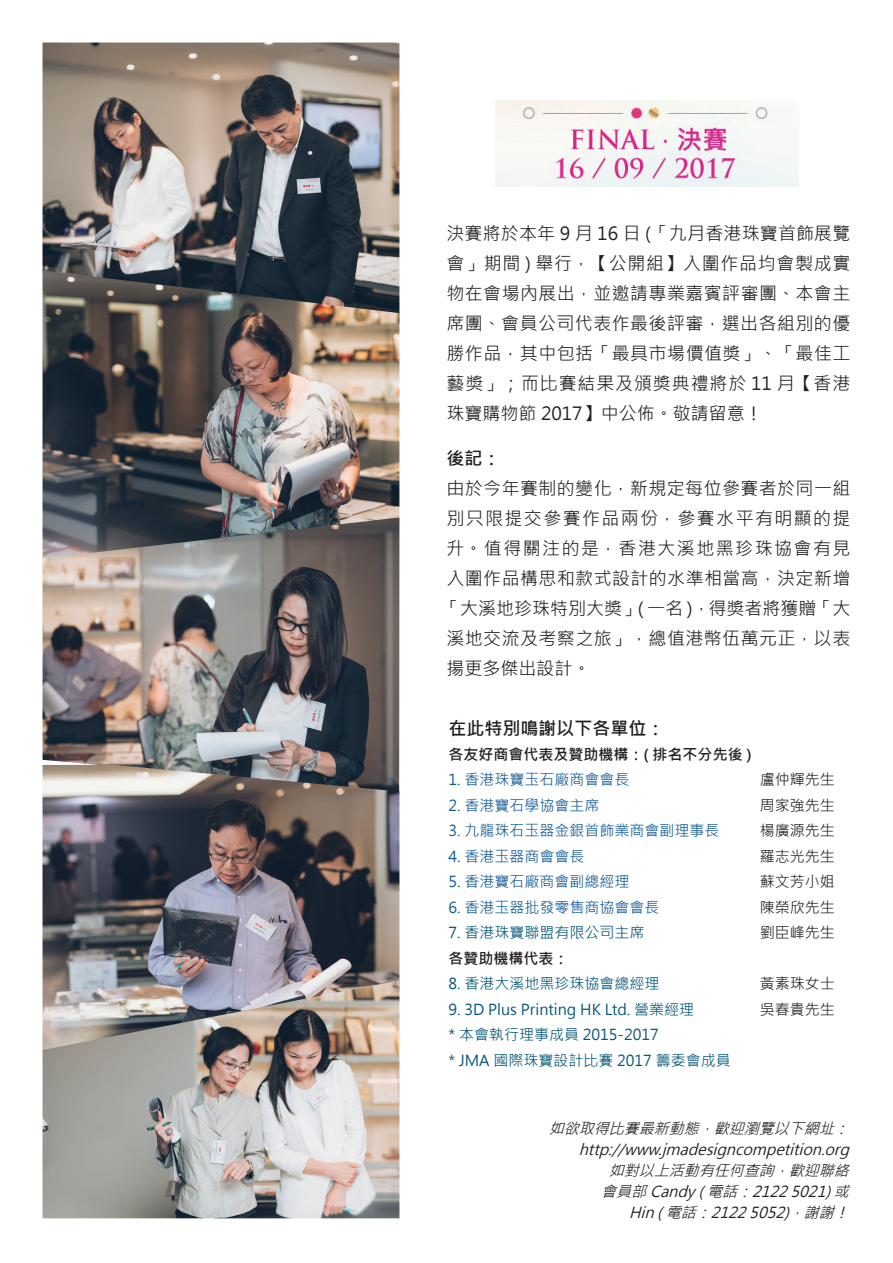
<style>
.page{position:relative;width:893px;height:1263px;background:#fff}
.page>*{position:absolute;margin:0;border:0;box-sizing:border-box;transform-origin:0 0}
.t1{font:18px/30px "Microsoft Jheng Hei";letter-spacing:.025em;color:#231f20;text-align:justify}
.t2{font:700 18px "Microsoft Jheng Hei";color:#231f20}
.t3{font:italic 15px/21px "Microsoft Jheng Hei";color:#231f20;text-align:right}
.t4{font:15px/25.5px "Microsoft Jheng Hei";color:#005476}
.t5{font:15px "Microsoft Jheng Hei";color:#105997}
.t6{font:15px "Microsoft Jheng Hei";color:#231f20}
.t7{font:700 15px "Microsoft Jheng Hei";color:#231f20}
</style>
<div class="page">
<img style="left:43px;top:43px;width:356px;height:228px">
<img style="left:43px;top:271px;width:356px;height:246px">
<img style="left:43px;top:517px;width:356px;height:248px">
<img style="left:43px;top:765px;width:356px;height:215px">
<img style="left:43px;top:980px;width:356px;height:238px">
<img style="left:495px;top:100px;width:304px;height:86px">
<p class="t1" style="left:446px;top:219px;width:405px">決賽將於本年 9 月 16 日 (「九月香港珠寶首飾展覽會」期間 ) 舉行，【公開組】入圍作品均會製成實物在會場內展出，並邀請專業嘉賓評審團、本會主席團、會員公司代表作最後評審，選出各組別的優勝作品，其中包括「最具市場價值奬」、「最佳工藝奬」；而比賽結果及頒奬典禮將於 11 月【香港珠寶購物節 2017】中公佈。敬請留意！</p>
<p class="t2" style="left:446px;top:447px;width:55px">後記：</p>
<p class="t1" style="left:442px;top:474px;width:410px">由於今年賽制的變化，新規定每位參賽者於同一組別只限提交參賽作品兩份，參賽水平有明顯的提升。值得關注的是，香港大溪地黑珍珠協會有見入圍作品構思和款式設計的水準相當高，決定新增「大溪地珍珠特別大奬」( 一名 )，得奬者將獲贈「大溪地交流及考察之旅」，總值港幣伍萬元正，以表揚更多傑出設計。</p>
<p class="t2" style="left:449px;top:717px;width:217px">在此特別鳴謝以下各單位：</p>
<p class="t7" style="left:449px;top:745px;width:305px">各友好商會代表及贊助機構：( 排名不分先後 )</p>
<p class="t5" style="left:449px;top:770px;width:182px">1. 香港珠寶玉石廠商會會長</p>
<p class="t6" style="left:760px;top:770px;width:76px">盧仲輝先生</p>
<p class="t5" style="left:449px;top:796px;width:152px">2. 香港寶石學協會主席</p>
<p class="t6" style="left:760px;top:796px;width:76px">周家強先生</p>
<p class="t5" style="left:449px;top:821px;width:272px">3. 九龍珠石玉器金銀首飾業商會副理事長</p>
<p class="t6" style="left:760px;top:821px;width:76px">楊廣源先生</p>
<p class="t5" style="left:449px;top:847px;width:137px">4. 香港玉器商會會長</p>
<p class="t6" style="left:760px;top:847px;width:76px">羅志光先生</p>
<p class="t5" style="left:449px;top:872px;width:182px">5. 香港寶石廠商會副總經理</p>
<p class="t6" style="left:760px;top:872px;width:76px">蘇文芳小姐</p>
<p class="t5" style="left:449px;top:898px;width:212px">6. 香港玉器批發零售商協會會長</p>
<p class="t6" style="left:760px;top:898px;width:76px">陳榮欣先生</p>
<p class="t4" style="left:449px;top:920px;width:197px">7. 香港珠寶聯盟有限公司主席</p>
<p class="t6" style="left:760px;top:923px;width:76px">劉臣峰先生</p>
<p class="t7" style="left:449px;top:949px;width:121px">各贊助機構代表：</p>
<p class="t4" style="left:449px;top:971px;width:212px">8. 香港大溪地黑珍珠協會總經理</p>
<p class="t6" style="left:760px;top:974px;width:76px">黃素珠女士</p>
<p class="t4" style="left:449px;top:997px;width:247px">9. 3D Plus Printing HK Ltd. 營業經理</p>
<p class="t6" style="left:760px;top:1000px;width:76px">吳春貴先生</p>
<p class="t4" style="left:449px;top:1022px;width:284px">* 本會執行理事成員 2015-2017<br>* JMA 國際珠寶設計比賽 2017 籌委會成員</p>
<p class="t3" style="left:549px;top:1118px;width:307px">如欲取得比賽最新動態，歡迎瀏覽以下網址：http://www.jmadesigncompetition.org<br>如對以上活動有任何查詢，歡迎聯絡<br>會員部 Candy( 電話：21225021)或<br>Hin( 電話：21225052)，謝謝！</p>
</div>
